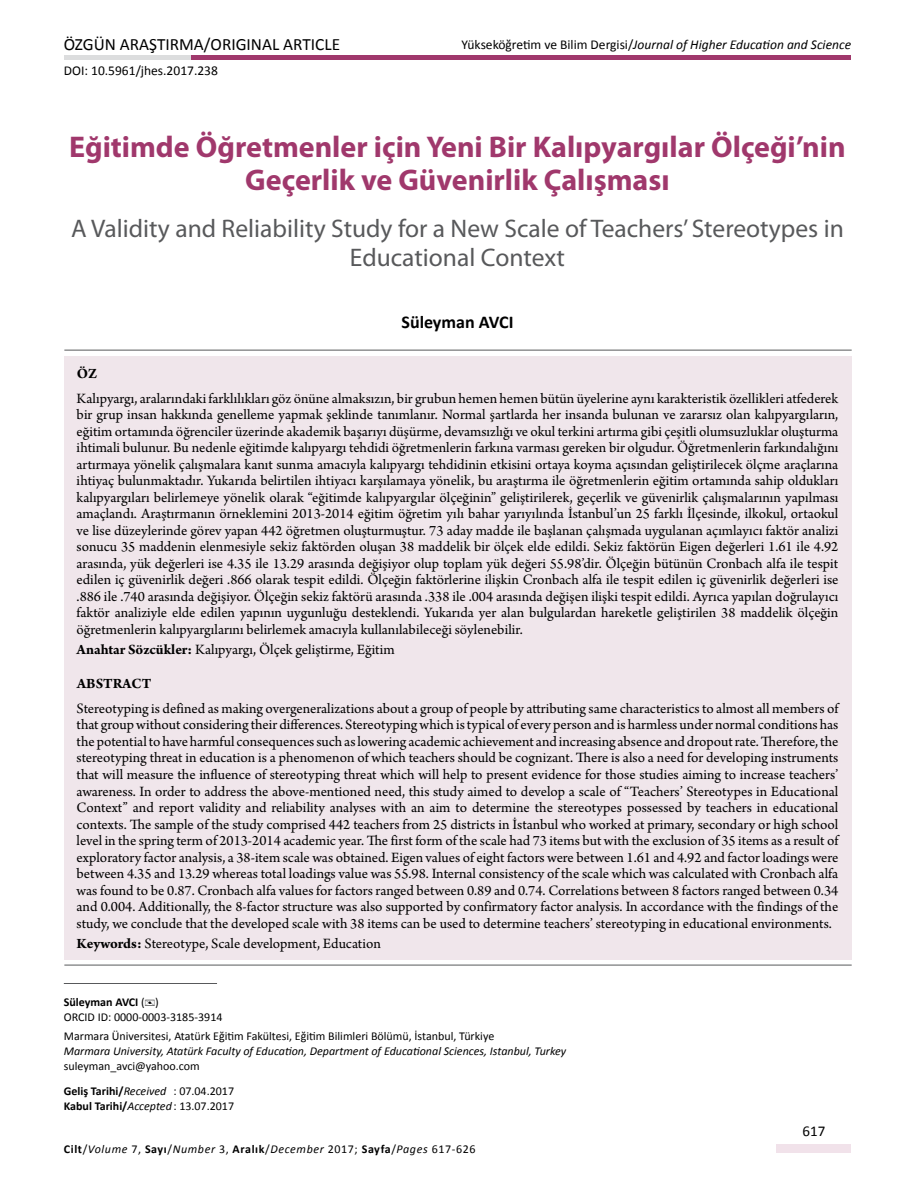
<style>
.page{position:relative;width:915px;height:1191px;background:#fff}
.page>*{position:absolute;margin:0;border:0;box-sizing:border-box;transform-origin:0 0}
.t1{font:700 30px/33px "Myriad Pro";color:#a0386c;text-align:center}
.t2{font:25.5px/29.2px "Myriad Pro";color:#58595b;text-align:center}
.t3{font:700 18px "Calibri";color:#000}
.t4{font:17.25px "Calibri";color:#000}
.t5{font:15px/16.5px "Arno Pro";color:#000;text-align:justify}
.t6{font:700 15px "Arno Pro";letter-spacing:.005em;color:#000}
.t7{font:15px "Calibri";color:#000}
.t8{font:italic 13.5px "Calibri";color:#000}
.t9{font:13.5px "Calibri";color:#000}
.t10{font:12px/15px "Calibri";color:#000}
.t11{font:italic 12px "Calibri";color:#000}
.t12{font:italic 12px "Calibri";letter-spacing:.05em;color:#000}
.t13{font:700 12px "Calibri";color:#000}
.s1{font-style:normal}
.s2{font-weight:700}
.s3{font-style:italic}
.s4{font-weight:400;font-style:italic}
.s5{font-weight:400}
.s6{font-weight:700;font-style:normal}
</style>
<div class="page">
<div style="left:776px;top:1144px;width:74px;height:8px;background:#f1e2ea"></div>
<div style="left:64px;top:55px;width:132px;height:5px;background:#dcddde"></div>
<div style="left:191px;top:55px;width:659px;height:5px;background:#a0386c"></div>
<div style="left:64px;top:356px;width:786px;height:603px;background:#f0e6eb"></div>
<hr style="left:64px;top:964px;width:787px;height:1px;background:#58595b">
<hr style="left:64px;top:350px;width:787px;height:1px;background:#58595b">
<hr style="left:64px;top:983px;width:153px;height:1px;background:#58595b">
<p class="t4" style="left:64px;top:34px;width:278px">ÖZGÜN ARAŞTIRMA/ORIGINAL ARTICLE</p>
<p class="t9" style="left:64px;top:62px;width:156px">DOI: 10.5961/jhes.2017.238</p>
<p class="t8" style="left:461px;top:36px;width:391px"><span class="s1">Yükseköğretim ve Bilim Dergisi/</span>Journal of Higher Education and Science</p>
<h1 class="t1" style="left:69px;top:130px;width:777px">Eğitimde Öğretmenler için Yeni Bir Kalıpyargılar Ölçeği’nin<br>Geçerlik ve Güvenirlik Çalışması</h1>
<h2 class="t2" style="left:71px;top:213px;width:774px">A Validity and Reliability Study for a New Scale of Teachers’ Stereotypes in<br>Educational Context</h2>
<p class="t3" style="left:401px;top:310px;width:113px">Süleyman AVCI</p>
<p class="t6" style="left:77px;top:364px;width:22px">Öz</p>
<p class="t5" style="left:77px;top:390px;width:763px">Kalıpyargı, aralarındaki farklılıkları göz önüne almaksızın, bir grubun hemen hemen bütün üyelerine aynı karakteristik özellikleri atfederek bir grup insan hakkında genelleme yapmak şeklinde tanımlanır. Normal şartlarda her insanda bulunan ve zararsız olan kalıpyargıların, eğitim ortamında öğrenciler üzerinde akademik başarıyı düşürme, devamsızlığı ve okul terkini artırma gibi çeşitli olumsuzluklar oluşturma ihtimali bulunur. Bu nedenle eğitimde kalıpyargı tehdidi öğretmenlerin farkına varması gereken bir olgudur. Öğretmenlerin farkındalığını artırmaya yönelik çalışmalara kanıt sunma amacıyla kalıpyargı tehdidinin etkisini ortaya koyma açısından geliştirilecek ölçme araçlarına ihtiyaç bulunmaktadır. Yukarıda belirtilen ihtiyacı karşılamaya yönelik, bu araştırma ile öğretmenlerin eğitim ortamında sahip oldukları kalıpyargıları belirlemeye yönelik olarak “eğitimde kalıpyargılar ölçeğinin” geliştirilerek, geçerlik ve güvenirlik çalışmalarının yapılması amaçlandı. Araştırmanın örneklemini 2013-2014 eğitim öğretim yılı bahar yarıyılında İstanbul’un 25 farklı İlçesinde, ilkokul, ortaokul ve lise düzeylerinde görev yapan 442 öğretmen oluşturmuştur. 73 aday madde ile başlanan çalışmada uygulanan açımlayıcı faktör analizi sonucu 35 maddenin elenmesiyle sekiz faktörden oluşan 38 maddelik bir ölçek elde edildi. Sekiz faktörün Eigen değerleri 1.61 ile 4.92 arasında, yük değerleri ise 4.35 ile 13.29 arasında değişiyor olup toplam yük değeri 55.98’dir. Ölçeğin bütünün Cronbach alfa ile tespit edilen iç güvenirlik değeri .866 olarak tespit edildi. Ölçeğin faktörlerine ilişkin Cronbach alfa ile tespit edilen iç güvenirlik değerleri ise .886 ile .740 arasında değişiyor. Ölçeğin sekiz faktörü arasında .338 ile .004 arasında değişen ilişki tespit edildi. Ayrıca yapılan doğrulayıcı faktör analiziyle elde edilen yapının uygunluğu desteklendi. Yukarıda yer alan bulgulardan hareketle geliştirilen 38 maddelik ölçeğin öğretmenlerin kalıpyargılarını belirlemek amacıyla kullanılabileceği söylenebilir.</p>
<p class="t5" style="left:77px;top:642px;width:319px"><span class="s2">Anahtar Sözcükler:</span> Kalıpyargı, Ölçek geliştirme, Eğitim</p>
<p class="t6" style="left:77px;top:675px;width:76px">ABSTRACT</p>
<p class="t5" style="left:77px;top:701px;width:763px">Stereotyping is defined as making overgeneralizations about a group of people by attributing same characteristics to almost all members of that group without considering their differences. Stereotyping which is typical of every person and is harmless under normal conditions has the potential to have harmful consequences such as lowering academic achievement and increasing absence and dropout rate. Therefore, the stereotyping threat in education is a phenomenon of which teachers should be cognizant. There is also a need for developing instruments that will measure the influence of stereotyping threat which will help to present evidence for those studies aiming to increase teachers’ awareness. In order to address the above-mentioned need, this study aimed to develop a scale of “Teachers’ Stereotypes in Educational Context” and report validity and reliability analyses with an aim to determine the stereotypes possessed by teachers in educational contexts. The sample of the study comprised 442 teachers from 25 districts in İstanbul who worked at primary, secondary or high school level in the spring term of 2013-2014 academic year. The first form of the scale had 73 items but with the exclusion of 35 items as a result of exploratory factor analysis, a 38-item scale was obtained. Eigen values of eight factors were between 1.61 and 4.92 and factor loadings were between 4.35 and 13.29 whereas total loadings value was 55.98. Internal consistency of the scale which was calculated with Cronbach alfa was found to be 0.87. Cronbach alfa values for factors ranged between 0.89 and 0.74. Correlations between 8 factors ranged between 0.34 and 0.004. Additionally, the 8-factor structure was also supported by confirmatory factor analysis. In accordance with the findings of the study, we conclude that the developed scale with 38 items can be used to determine teachers’ stereotyping in educational environments.</p>
<p class="t5" style="left:77px;top:936px;width:306px"><span class="s2">Keywords:</span> Stereotype, Scale development, Education</p>
<p class="t10" style="left:64px;top:994px;width:160px"><span class="s2">Süleyman AVCI</span> ( )<br>ORCID ID: 0000-0003-3185-3914</p>
<p class="t10" style="left:64px;top:1029px;width:432px">Marmara Üniversitesi, Atatürk Eğitim Fakültesi, Eğitim Bilimleri Bölümü, İstanbul, Türkiye</p>
<p class="t11" style="left:64px;top:1043px;width:503px">Marmara University, Atatürk Faculty of Education, Department of Educational Sciences, Istanbul, Turkey</p>
<p class="t10" style="left:64px;top:1054px;width:172px;line-height:24.8px">suleyman_avci@yahoo.com<br><span class="s2">Geliş Tarihi/</span><span class="s3">Received</span> : 07.04.2017</p>
<p class="t13" style="left:64px;top:1098px;width:172px">Kabul Tarihi/<span class="s4">Accepted</span><span class="s5">: 13.07.2017</span></p>
<p class="t12" style="left:64px;top:1140px;width:413px"><span class="s6">Cilt</span><span class="s1">/</span>Volume <span class="s1">7,</span> <span class="s6">Sayı</span><span class="s1">/</span>Number <span class="s1">3,</span> <span class="s6">Aralık</span><span class="s1">/</span>December <span class="s1">2017;</span> <span class="s6">Sayfa</span><span class="s1">/</span>Pages <span class="s1">617-626</span></p>
<p class="t7" style="left:802px;top:1121px;width:24px">617</p>
</div>
